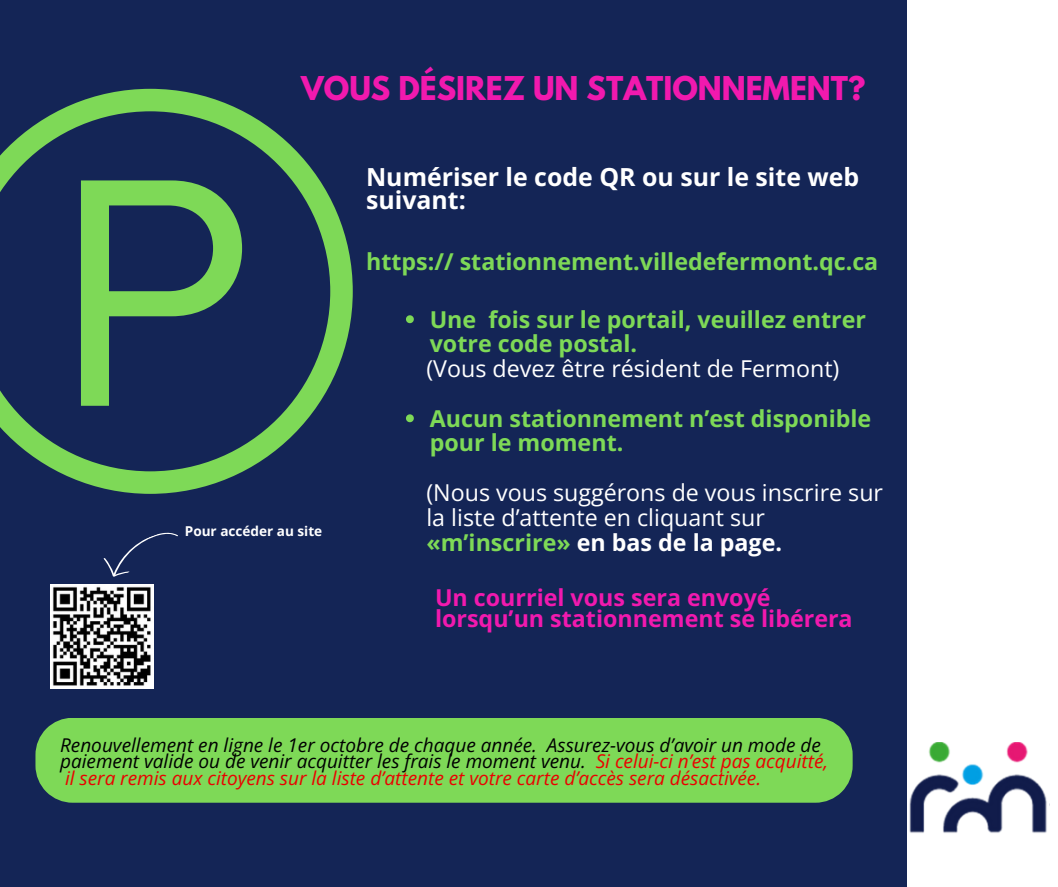
<style>
.page{position:relative;width:1058px;height:887px;background:#fff}
.page>*{position:absolute;margin:0;border:0;box-sizing:border-box;transform-origin:0 0}
.t1{font:337.65px "Proxima Nova";color:#7ed957}
.t2{font:700 29.1px "League Spartan";color:#f119ae}
.t3{font:700 24.9px/22.5px "Open Sans";color:#fff}
.t4{font:700 23.25px/24.8px "Open Sans";color:#7ed957}
.t5{font:23.25px/24.8px "Open Sans";color:#fff}
.t6{font:700 23.25px/21.3px "Open Sans";color:#f119ae}
.t7{font:italic 18.9px/16.8px "Open Sans";color:#000001}
.t8{font:700 13.5px "Open Sans";color:#fff}
.s1{font-weight:700;color:#7ed957}
.s2{font-weight:700}
.s3{color:#ea0000}
</style>
<div class="page">
<div style="left:0;top:0;width:1058px;height:886px;background:#142556"></div>
<svg style="left:0;top:89px;width:353px;height:405px"></svg>
<div style="left:907px;top:0;width:151px;height:886px;background:#fff"></div>
<img style="left:909px;top:743px;width:138px;height:90px">
<div style="left:35px;top:718px;width:817px;height:84px;background:#7ed957"></div>
<img style="left:50px;top:584px;width:104px;height:104px">
<svg style="left:103px;top:532px;width:75px;height:45px"></svg>
<svg style="left:406px;top:315px;width:8px;height:8px"></svg>
<svg style="left:406px;top:414px;width:8px;height:8px"></svg>
<p class="t2" style="left:301px;top:74px;width:566px">VOUS DÉSIREZ UN STATIONNEMENT?</p>
<h2 class="t1" style="left:55px;top:95px;width:200px">P</h2>
<h2 class="t3" style="left:366px;top:165px;width:494px">Numériser le code QR ou sur le site web suivant:</h2>
<p class="t4" style="left:366px;top:248px;width:514px">https:// stationnement.villedefermont.qc.ca</p>
<h3 class="t4" style="left:430px;top:306px;width:438px">Une fois sur le portail, veuillez entrer votre code postal.</h3>
<p class="t5" style="left:426px;top:356px;width:414px">(Vous devez être résident de Fermont)</p>
<h3 class="t4" style="left:430px;top:405px;width:443px">Aucun stationnement n’est disponible pour le moment.</h3>
<p class="t5" style="left:426px;top:479px;width:458px">(Nous vous suggérons de vous inscrire sur la liste d’attente en cliquant sur <span class="s1">«m’inscrire»</span> <span class="s2">en bas de la page.</span></p>
<p class="t6" style="left:435px;top:586px;width:419px">Un courriel vous sera envoyé lorsqu’un stationnement se libérera</p>
<h2 class="t8" style="left:185px;top:521px;width:139px">Pour accéder au site</h2>
<p class="t7" style="left:60px;top:735px;width:769px">Renouvellement en ligne le 1er octobre de chaque année. Assurez-vous d’avoir un mode de paiement valide ou de venir acquitter les frais le moment venu. <span class="s3">Si celui-ci n’est pas acquitté, il sera remis aux citoyens sur la liste d’attente et votre carte d’accès sera désactivée.</span></p>
</div>
